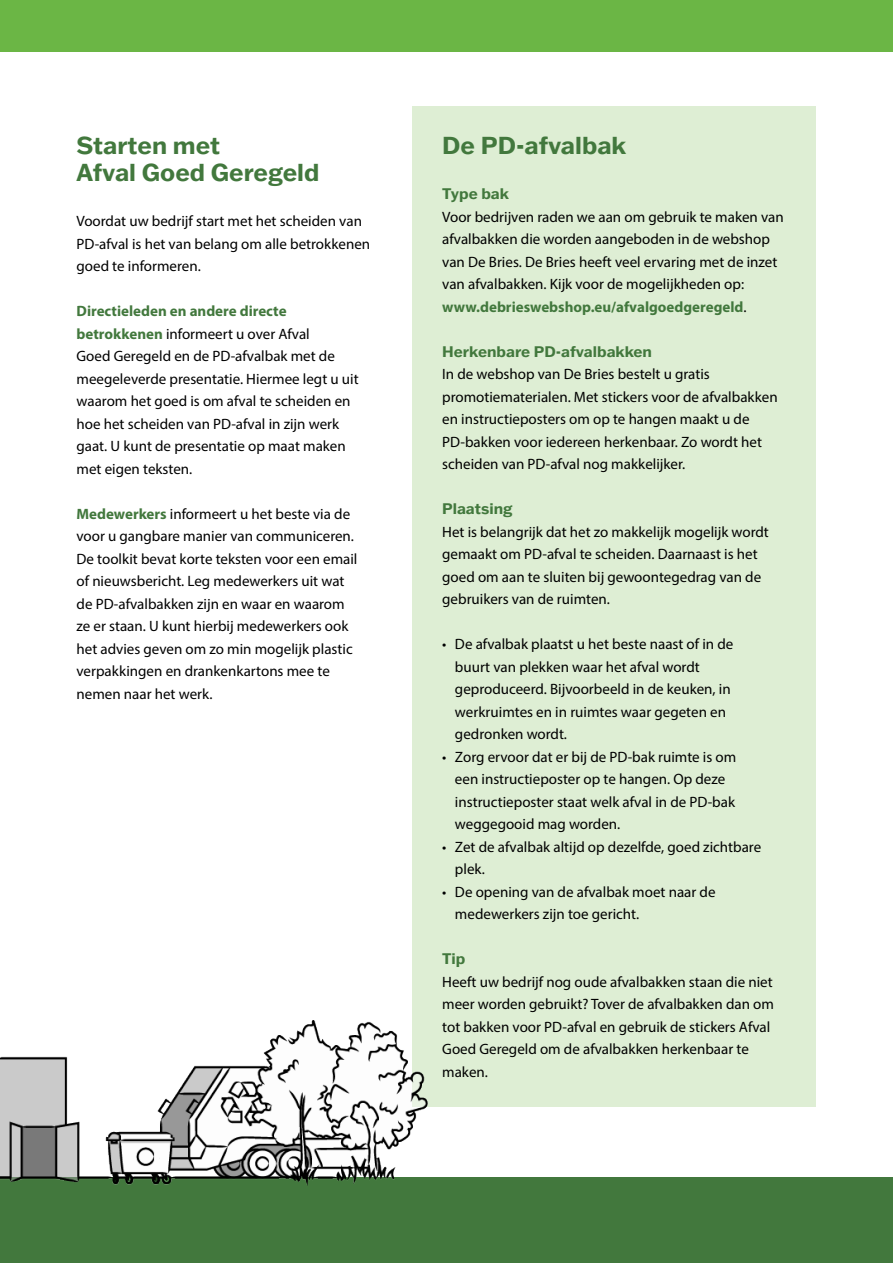
<style>
.page{position:relative;width:893px;height:1263px;background:#fff}
.page>*{position:absolute;margin:0;border:0;box-sizing:border-box;transform-origin:0 0}
.t1{font:700 24px/27px "Franklin Gothic ATF";color:#42783d}
.t2{font:15px/22.5px "Myriad Pro";color:#000}
.t3{font:700 15px "Franklin Gothic ATF";color:#42783d}
.s1{font-weight:700;color:#42783d}
</style>
<div class="page">
<div style="left:0;top:1178px;width:893px;height:85px;background:#42783d"></div>
<div style="left:0;top:0;width:893px;height:51px;background:#6bb645"></div>
<div style="left:412px;top:106px;width:404px;height:1000px;background:#deeed4"></div>
<img style="left:0;top:1021px;width:450px;height:164px">
<h1 class="t1" style="left:77px;top:131px;width:244px">Starten met<br>Afval Goed Geregeld</h1>
<p class="t2" style="left:77px;top:210px;width:295px">Voordat uw bedrijf start met het scheiden van<br>PD-afval is het van belang om alle betrokkenen goed te informeren.</p>
<p class="t2" style="left:77px;top:300px;width:284px"><span class="s1">Directieleden en andere directe betrokkenen</span> informeert u over Afval<br>Goed Geregeld en de PD-afvalbak met de meegeleverde presentatie. Hiermee legt u uit waarom het goed is om afval te scheiden en hoe het scheiden van PD-afval in zijn werk gaat. U kunt de presentatie op maat maken met eigen teksten.</p>
<p class="t2" style="left:77px;top:502px;width:282px"><span class="s1">Medewerkers</span> informeert u het beste via de voor u gangbare manier van communiceren.<br>De toolkit bevat korte teksten voor een email of nieuwsbericht. Leg medewerkers uit wat de PD-afvalbakken zijn en waar en waarom ze er staan. U kunt hierbij medewerkers ook het advies geven om zo min mogelijk plastic verpakkingen en drankenkartons mee te nemen naar het werk.</p>
<h1 class="t1" style="left:442px;top:131px;width:186px">De PD-afvalbak</h1>
<p class="t3" style="left:442px;top:184px;width:68px">Type bak</p>
<p class="t2" style="left:442px;top:205px;width:343px">Voor bedrijven raden we aan om gebruik te maken van afvalbakken die worden aangeboden in de webshop van De Bries. De Bries heeft veel ervaring met de inzet van afvalbakken. Kijk voor de mogelijkheden op: <span class="s1">www.debrieswebshop.eu/afvalgoedgeregeld</span>.</p>
<p class="t3" style="left:442px;top:341px;width:211px">Herkenbare PD-afvalbakken</p>
<p class="t2" style="left:442px;top:363px;width:337px">In de webshop van De Bries bestelt u gratis promotiematerialen. Met stickers voor de afvalbakken en instructieposters om op te hangen maakt u de PD-bakken voor iedereen herkenbaar. Zo wordt het scheiden van PD-afval nog makkelijker.</p>
<p class="t3" style="left:442px;top:499px;width:72px">Plaatsing</p>
<p class="t2" style="left:442px;top:520px;width:328px">Het is belangrijk dat het zo makkelijk mogelijk wordt gemaakt om PD-afval te scheiden. Daarnaast is het goed om aan te sluiten bij gewoontegedrag van de gebruikers van de ruimten.</p>
<p class="t2" style="left:455px;top:633px;width:280px;text-indent:-13px">• De afvalbak plaatst u het beste naast of in de buurt van plekken waar het afval wordt geproduceerd. Bijvoorbeeld in de keuken, in werkruimtes en in ruimtes waar gegeten en gedronken wordt.</p>
<p class="t2" style="left:455px;top:745px;width:283px;text-indent:-13px">• Zorg ervoor dat er bij de PD-bak ruimte is om een instructieposter op te hangen. Op deze instructieposter staat welk afval in de PD-bak weggegooid mag worden.</p>
<p class="t2" style="left:455px;top:835px;width:308px;text-indent:-13px">• Zet de afvalbak altijd op dezelfde, goed zichtbare plek.</p>
<p class="t2" style="left:455px;top:880px;width:262px;text-indent:-13px">• De opening van de afvalbak moet naar de medewerkers zijn toe gericht.</p>
<p class="t3" style="left:442px;top:949px;width:25px">Tip</p>
<p class="t2" style="left:442px;top:970px;width:333px">Heeft uw bedrijf nog oude afvalbakken staan die niet meer worden gebruikt? Tover de afvalbakken dan om tot bakken voor PD-afval en gebruik de stickers Afval Goed Geregeld om de afvalbakken herkenbaar te maken.</p>
</div>
